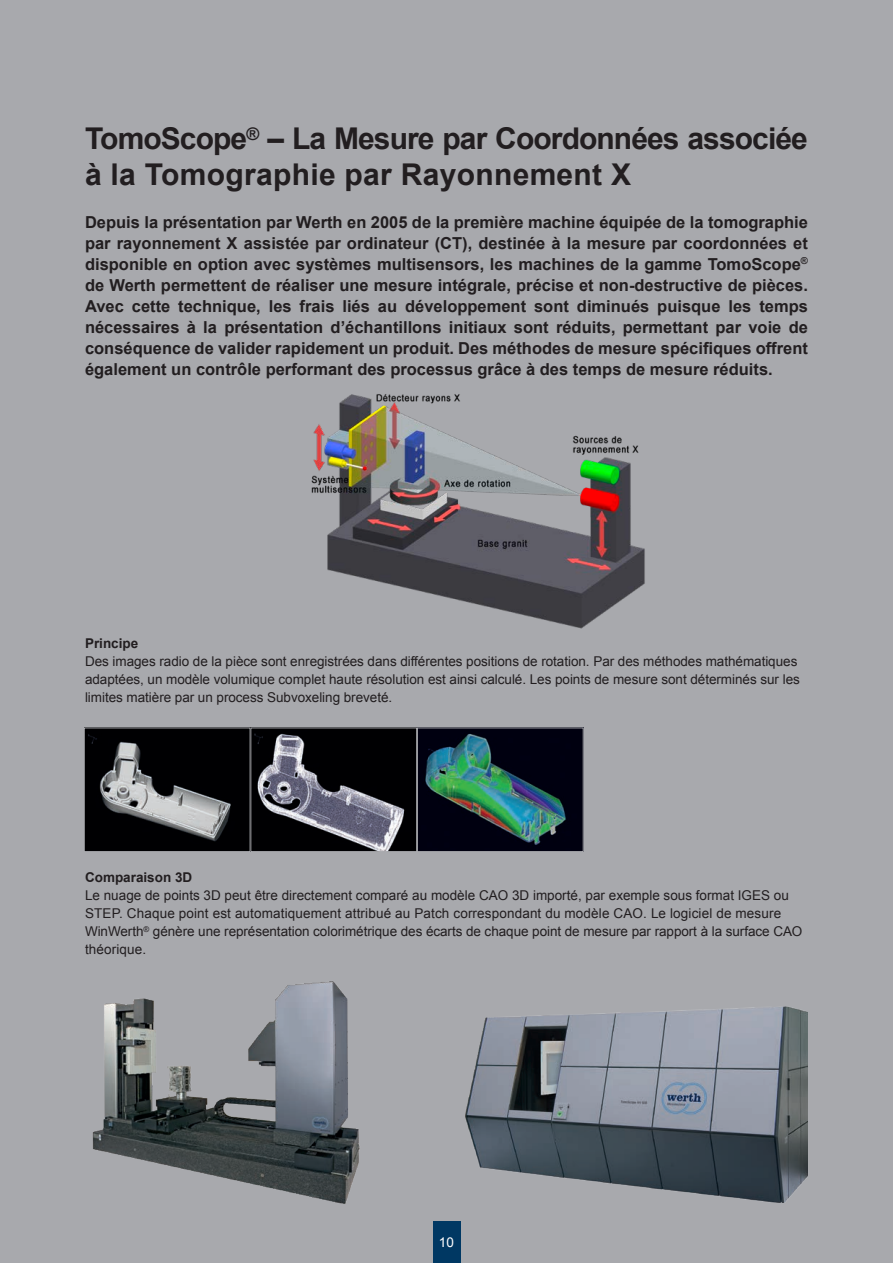
<style>
.page{position:relative;width:893px;height:1263px;background:#a8a9ad}
.page>*{position:absolute;margin:0;border:0;box-sizing:border-box;transform-origin:0 0}
.t1{font:700 30px/36px "Arial";letter-spacing:-.03em;color:#221e20}
.t2{font:700 16.5px/21px "Arial";color:#221e20;text-align:justify}
.t3{font:13.5px/18px "Arial";letter-spacing:-.005em;color:#221e20}
.t4{font:700 13.5px "Arial";color:#221e20}
.t5{font:13.5px "Arial";color:#fff}
</style>
<div class="page">
<div style="left:433px;top:1222px;width:27px;height:41px;background:#003863"></div>
<img style="left:92px;top:981px;width:268px;height:223px">
<img style="left:86px;top:729px;width:496px;height:121px">
<div style="left:84px;top:727px;width:166px;height:125px;border:1px solid #a8a9ad"></div>
<div style="left:417px;top:727px;width:167px;height:125px;border:1px solid #a8a9ad"></div>
<div style="left:250px;top:727px;width:167px;height:125px;border:1px solid #a8a9ad"></div>
<img style="left:465px;top:1006px;width:343px;height:196px">
<img style="left:311px;top:394px;width:334px;height:234px">
<h1 class="t1" style="left:85px;top:122px;width:724px">TomoScope<sup>®</sup> – La Mesure par Coordonnées associée à la Tomographie par Rayonnement X</h1>
<p class="t2" style="left:85px;top:212px;width:724px">Depuis la présentation par Werth en 2005 de la première machine équipée de la tomographie par rayonnement X assistée par ordinateur (CT), destinée à la mesure par coordonnées et disponible en option avec systèmes multisensors, les machines de la gamme TomoScope<sup>® </sup>de Werth permettent de réaliser une mesure intégrale, précise et non-destructive de pièces.<br>Avec cette technique, les frais liés au développement sont diminués puisque les temps nécessaires à la présentation d’échantillons initiaux sont réduits, permettant par voie de conséquence de valider rapidement un produit. Des méthodes de mesure spécifiques offrent également un contrôle performant des processus grâce à des temps de mesure réduits.</p>
<p class="t4" style="left:85px;top:634px;width:55px">Principe</p>
<p class="t3" style="left:85px;top:652px;width:716px">Des images radio de la pièce sont enregistrées dans différentes positions de rotation. Par des méthodes mathématiques adaptées, un modèle volumique complet haute résolution est ainsi calculé. Les points de mesure sont déterminés sur les limites matière par un process Subvoxeling breveté.</p>
<p class="t4" style="left:85px;top:868px;width:109px">Comparaison 3D</p>
<p class="t3" style="left:85px;top:886px;width:719px">Le nuage de points 3D peut être directement comparé au modèle CAO 3D importé, par exemple sous format IGES ou STEP. Chaque point est automatiquement attribué au Patch correspondant du modèle CAO. Le logiciel de mesure WinWerth<sup>®</sup> génère une représentation colorimétrique des écarts de chaque point de mesure par rapport à la surface CAO théorique.</p>
<p class="t5" style="left:439px;top:1233px;width:17px">10</p>
</div>
